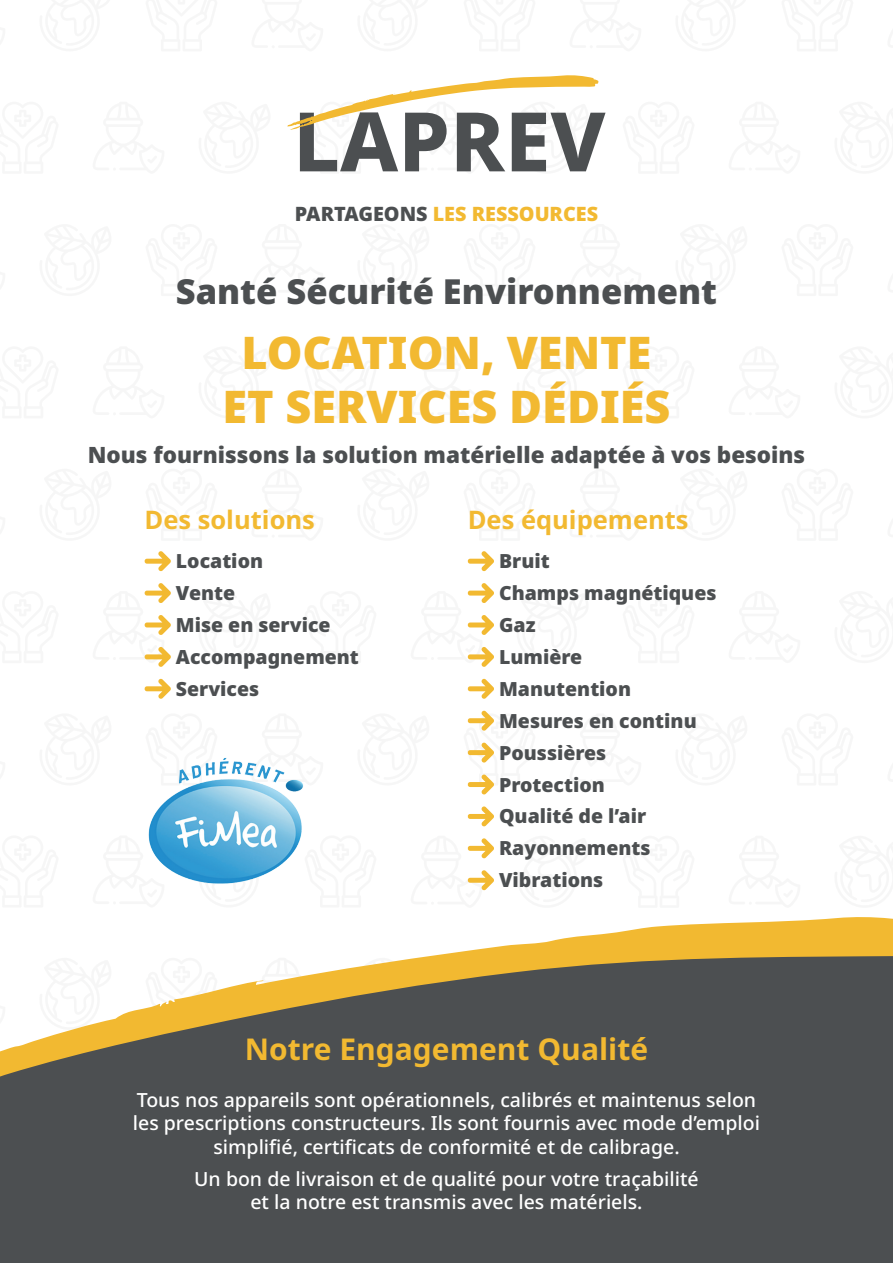
<style>
.page{position:relative;width:893px;height:1263px;background:#fff}
.page>*{position:absolute;margin:0;border:0;box-sizing:border-box;transform-origin:0 0}
.t1{font:900 45px/54px "Noto Sans";color:#f2b931;text-align:center}
.t2{font:900 34.5px "Noto Sans";color:#4c4f51}
.t3{font:700 30px "Noto Sans";color:#f2b931}
.t4{font:700 25.5px "Noto Sans";color:#f2b931}
.t5{font:900 22.5px "Noto Sans";color:#4c4f51}
.t6{font:900 19.8px "Noto Sans";color:#f2b931}
.t7{font:500 19.5px/23.4px "Noto Sans";color:#fff;text-align:center}
.t8{font:900 19.5px/32px "Noto Sans";color:#4c4f51}
.s1{color:#4c4f51}
</style>
<div class="page">
<svg style="left:287px;top:75px;width:318px;height:97px"></svg>
<div style="left:0;top:1104px;width:893px;height:159px;background:#4c4f51"></div>
<svg style="left:0;top:917px;width:893px;height:187px;fill:#4c4f51"></svg>
<svg style="left:144px;top:551px;width:27px;height:20px"></svg>
<svg style="left:144px;top:583px;width:27px;height:84px"></svg>
<svg style="left:144px;top:679px;width:27px;height:20px"></svg>
<svg style="left:467px;top:551px;width:27px;height:20px"></svg>
<svg style="left:467px;top:583px;width:27px;height:84px"></svg>
<svg style="left:467px;top:679px;width:27px;height:20px"></svg>
<svg style="left:467px;top:711px;width:27px;height:84px"></svg>
<svg style="left:467px;top:806px;width:27px;height:21px"></svg>
<svg style="left:467px;top:838px;width:27px;height:53px"></svg>
<img style="left:148px;top:758px;width:155px;height:126px">
<p class="t6" style="left:295px;top:202px;width:305px"><span class="s1">PARTAGEONS</span> LES RESSOURCES</p>
<h2 class="t2" style="left:176px;top:272px;width:543px">Santé Sécurité Environnement</h2>
<h1 class="t1" style="left:222px;top:326px;width:449px">LOCATION, VENTE<br>ET SERVICES DÉDIÉS</h1>
<p class="t5" style="left:88px;top:442px;width:719px">Nous fournissons la solution matérielle adaptée à vos besoins</p>
<h3 class="t4" style="left:145px;top:505px;width:172px">Des solutions</h3>
<h3 class="t4" style="left:468px;top:505px;width:222px">Des équipements</h3>
<p class="t8" style="left:176px;top:545px;width:185px">Location<br>Vente<br>Mise en service<br>Accompagnement<br>Services</p>
<p class="t8" style="left:499px;top:545px;width:219px">Bruit<br>Champs magnétiques<br>Gaz<br>Lumière<br>Manutention<br>Mesures en continu<br>Poussières<br>Protection<br>Qualité de l’air<br>Rayonnements<br>Vibrations</p>
<h3 class="t3" style="left:245px;top:1032px;width:405px">Notre Engagement Qualité</h3>
<p class="t7" style="left:133px;top:1088px;width:629px">Tous nos appareils sont opérationnels, calibrés et maintenus selon les prescriptions constructeurs. Ils sont fournis avec mode d’emploi simplifié, certificats de conformité et de calibrage.</p>
<p class="t7" style="left:194px;top:1167px;width:506px">Un bon de livraison et de qualité pour votre traçabilité et la notre est transmis avec les matériels.</p>
</div>
